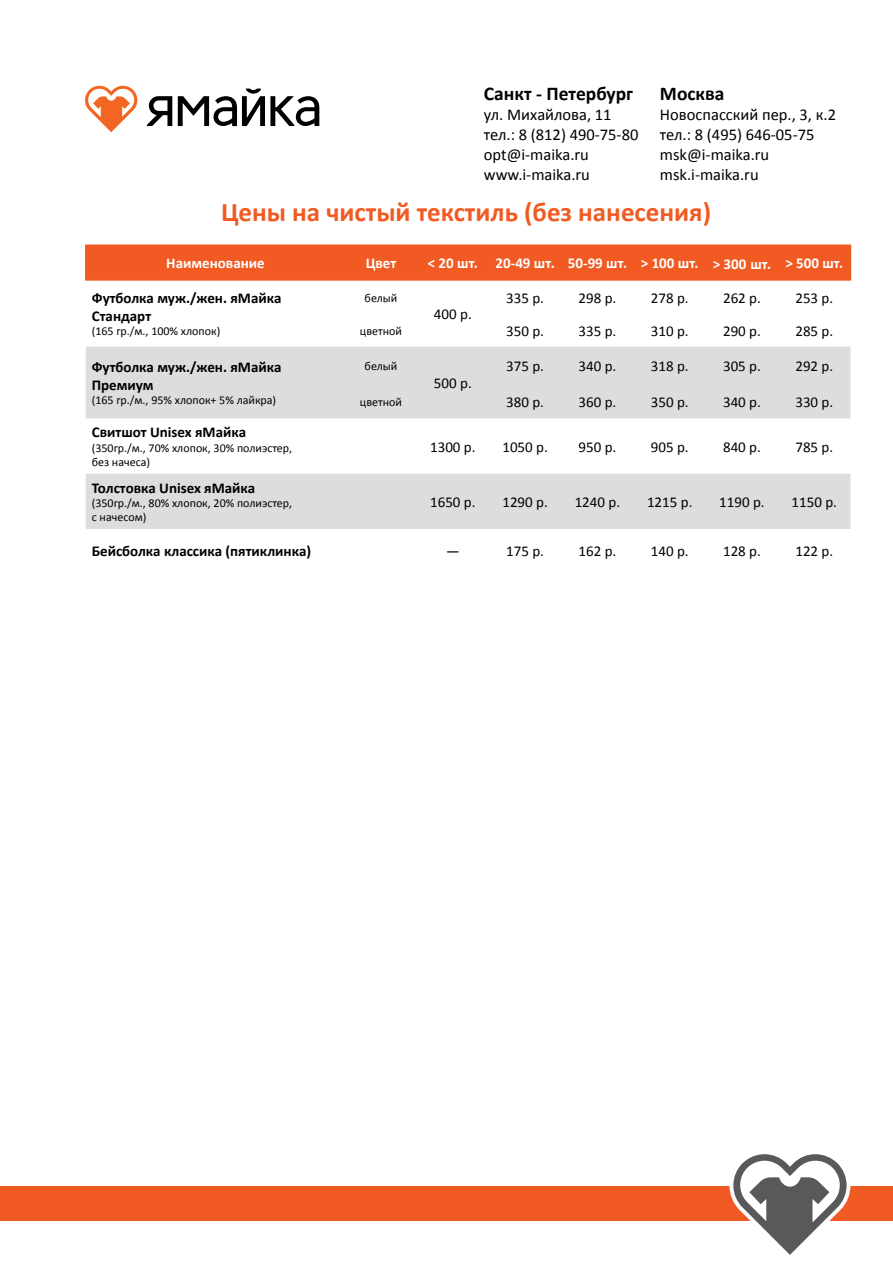
<style>
.page{position:relative;width:893px;height:1263px;background:#fff}
.page>*{position:absolute;margin:0;border:0;box-sizing:border-box;transform-origin:0 0}
.t1{font:700 27px "Calibri";color:#f15a22}
.t2{font:700 19.5px "Calibri";color:#000}
.t3{font:16.5px/19.8px "Calibri";color:#000}
.t4{font:15px "Calibri";color:#000}
.t5{font:700 15px/18px "Calibri";color:#000}
.t6{font:700 15px "Calibri";color:#fff}
.t7{font:12px/14.4px "Calibri";color:#000}
</style>
<div class="page">
<div style="left:0;top:1186px;width:893px;height:34px;background:#f15a22"></div>
<div style="left:87px;top:246px;width:763px;height:33px;background:#f15a22"></div>
<svg style="left:86px;top:347px;width:764px;height:182px;fill:#dcddde"></svg>
<hr style="left:85px;top:279px;width:260px;height:2px;background:#f15a22">
<hr style="left:345px;top:279px;width:72px;height:2px;background:#f15a22">
<hr style="left:417px;top:279px;width:72px;height:2px;background:#f15a22">
<hr style="left:489px;top:279px;width:72px;height:2px;background:#f15a22">
<hr style="left:561px;top:279px;width:73px;height:2px;background:#f15a22">
<hr style="left:634px;top:279px;width:72px;height:2px;background:#f15a22">
<hr style="left:706px;top:279px;width:72px;height:2px;background:#f15a22">
<hr style="left:778px;top:279px;width:73px;height:2px;background:#f15a22">
<hr style="left:85px;top:244px;width:260px;height:2px;background:#f15a22">
<hr style="left:85px;top:246px;width:2px;height:33px;background:#f15a22">
<hr style="left:345px;top:244px;width:72px;height:2px;background:#f15a22">
<hr style="left:561px;top:244px;width:73px;height:2px;background:#f15a22">
<hr style="left:706px;top:244px;width:72px;height:2px;background:#f15a22">
<hr style="left:345px;top:246px;width:1px;height:33px;background:#f15a22">
<hr style="left:417px;top:244px;width:72px;height:2px;background:#f15a22">
<hr style="left:416px;top:246px;width:1px;height:33px;background:#f15a22">
<hr style="left:489px;top:244px;width:72px;height:2px;background:#f15a22">
<hr style="left:488px;top:246px;width:2px;height:33px;background:#f15a22">
<hr style="left:561px;top:246px;width:1px;height:33px;background:#f15a22">
<hr style="left:634px;top:244px;width:72px;height:2px;background:#f15a22">
<hr style="left:633px;top:246px;width:1px;height:33px;background:#f15a22">
<hr style="left:705px;top:246px;width:2px;height:33px;background:#f15a22">
<hr style="left:778px;top:244px;width:73px;height:2px;background:#f15a22">
<hr style="left:777px;top:246px;width:2px;height:33px;background:#f15a22">
<hr style="left:850px;top:246px;width:1px;height:33px;background:#f15a22">
<svg style="left:85px;top:86px;width:52px;height:46px"></svg>
<svg style="left:178px;top:89px;width:141px;height:37px"></svg>
<svg style="left:147px;top:96px;width:25px;height:30px"></svg>
<svg style="left:729px;top:1154px;width:121px;height:101px"></svg>
<h2 class="t2" style="left:484px;top:80px;width:151px">Санкт - Петербург</h2>
<p class="t3" style="left:484px;top:104px;width:156px">ул. Михайлова, 11 тел.: 8 (812) 490-75-80 opt@i-maika.ru www.i-maika.ru</p>
<h1 class="t1" style="left:221px;top:193px;width:492px">Цены на чистый текстиль (без нанесения)</h1>
<p class="t6" style="left:166px;top:253px;width:100px">Наименование</p>
<p class="t6" style="left:366px;top:253px;width:32px">Цвет</p>
<p class="t6" style="left:428px;top:253px;width:417px">&lt; 20 шт. 20-49 шт. 50-99 шт. &gt; 100 шт. &gt; 300 шт. &gt; 500 шт.</p>
<p class="t5" style="left:92px;top:289px;width:191px">Футболка муж./жен. яМайка<br>Стандарт</p>
<p class="t7" style="left:92px;top:324px;width:130px">(165 гр./м., 100% хлопок)</p>
<h2 class="t2" style="left:660px;top:80px;width:66px">Москва</h2>
<p class="t3" style="left:660px;top:104px;width:178px">Новоспасский пер., 3, к.2 тел.: 8 (495) 646-05-75 msk@i-maika.ru msk.i-maika.ru</p>
<p class="t4" style="left:506px;top:288px;width:39px">335 р.</p>
<p class="t4" style="left:578px;top:288px;width:39px">298 р.</p>
<p class="t4" style="left:651px;top:288px;width:39px">278 р.</p>
<p class="t4" style="left:723px;top:288px;width:39px">262 р.</p>
<p class="t4" style="left:795px;top:288px;width:39px">253 р.</p>
<p class="t7" style="left:365px;top:291px;width:34px">белый</p>
<p class="t4" style="left:434px;top:304px;width:39px">400 р.</p>
<p class="t7" style="left:360px;top:324px;width:44px">цветной</p>
<p class="t4" style="left:506px;top:321px;width:39px">350 р.</p>
<p class="t4" style="left:578px;top:321px;width:39px">335 р.</p>
<p class="t4" style="left:651px;top:321px;width:39px">310 р.</p>
<p class="t4" style="left:723px;top:321px;width:39px">290 р.</p>
<p class="t4" style="left:795px;top:321px;width:39px">285 р.</p>
<p class="t5" style="left:92px;top:357px;width:191px">Футболка муж./жен. яМайка<br>Премиум</p>
<p class="t7" style="left:92px;top:393px;width:186px">(165 гр./м., 95% хлопок+ 5% лайкра)</p>
<p class="t7" style="left:365px;top:358px;width:34px">белый</p>
<p class="t4" style="left:434px;top:373px;width:39px">500 р.</p>
<p class="t4" style="left:506px;top:356px;width:39px">375 р.</p>
<p class="t4" style="left:578px;top:356px;width:39px">340 р.</p>
<p class="t4" style="left:651px;top:356px;width:39px">318 р.</p>
<p class="t4" style="left:723px;top:356px;width:39px">305 р.</p>
<p class="t4" style="left:795px;top:356px;width:39px">292 р.</p>
<p class="t7" style="left:360px;top:394px;width:44px">цветной</p>
<p class="t4" style="left:506px;top:392px;width:39px">380 р.</p>
<p class="t4" style="left:578px;top:392px;width:39px">360 р.</p>
<p class="t4" style="left:651px;top:392px;width:39px">350 р.</p>
<p class="t4" style="left:723px;top:392px;width:39px">340 р.</p>
<p class="t4" style="left:795px;top:392px;width:39px">330 р.</p>
<p class="t5" style="left:92px;top:423px;width:156px">Свитшот Unisex яМайка</p>
<p class="t7" style="left:92px;top:440px;width:202px">(350гр./м., 70% хлопок, 30% полиэстер, без начеса)</p>
<p class="t4" style="left:430px;top:436px;width:47px">1300 р.</p>
<p class="t4" style="left:502px;top:436px;width:47px">1050 р.</p>
<p class="t4" style="left:578px;top:436px;width:39px">950 р.</p>
<p class="t4" style="left:651px;top:436px;width:39px">905 р.</p>
<p class="t4" style="left:723px;top:436px;width:39px">840 р.</p>
<p class="t4" style="left:795px;top:436px;width:39px">785 р.</p>
<p class="t5" style="left:92px;top:478px;width:165px">Толстовка Unisex яМайка</p>
<p class="t7" style="left:92px;top:495px;width:202px">(350гр./м., 80% хлопок, 20% полиэстер, с начесом)</p>
<p class="t4" style="left:430px;top:492px;width:47px">1650 р.</p>
<p class="t4" style="left:502px;top:492px;width:47px">1290 р.</p>
<p class="t4" style="left:575px;top:492px;width:47px">1240 р.</p>
<p class="t4" style="left:647px;top:492px;width:47px">1215 р.</p>
<p class="t4" style="left:719px;top:492px;width:47px">1190 р.</p>
<p class="t4" style="left:792px;top:492px;width:47px">1150 р.</p>
<p class="t5" style="left:92px;top:541px;width:221px">Бейсболка классика (пятиклинка)</p>
<p class="t4" style="left:446px;top:540px;width:15px">—</p>
<p class="t4" style="left:506px;top:540px;width:39px">175 р.</p>
<p class="t4" style="left:578px;top:540px;width:39px">162 р.</p>
<p class="t4" style="left:651px;top:540px;width:39px">140 р.</p>
<p class="t4" style="left:723px;top:540px;width:39px">128 р.</p>
<p class="t4" style="left:795px;top:540px;width:39px">122 р.</p>
</div>
